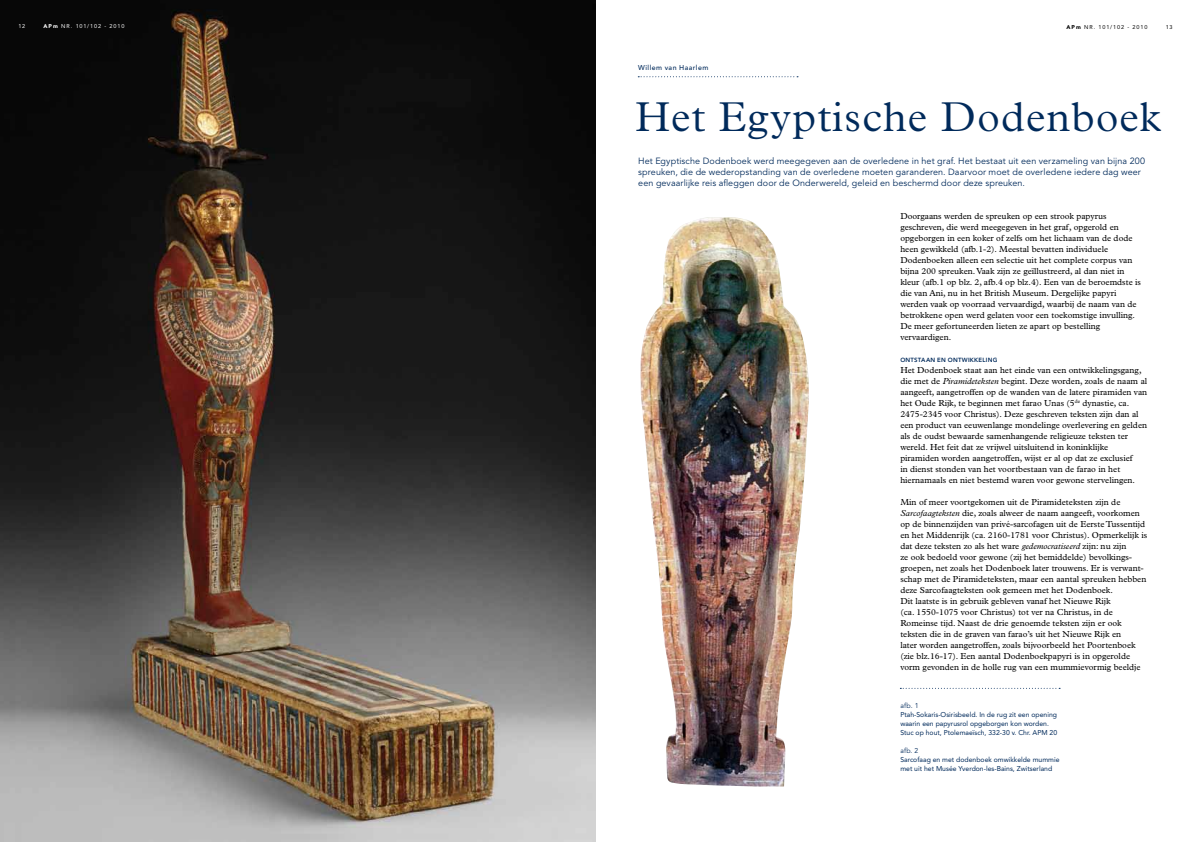
<style>
.page{position:relative;width:1191px;height:842px;background:#fff}
.page>*{position:absolute;margin:0;border:0;box-sizing:border-box;transform-origin:0 0}
.t1{font:300 42px "Plantin";letter-spacing:.03em;color:#002a5b}
.t2{font:9px/11px "Avenir";letter-spacing:.01em;color:#002a5b}
.t3{font:8.8px/11px "Plantin";color:#000}
.t4{font:7px/9px "Avenir";color:#002a5b}
.t5{font:500 7px "Avenir";letter-spacing:.065em;color:#002a5b}
.t6{font:7px "Avenir";letter-spacing:.03em;color:#002a5b}
.t7{font:800 6px "Avenir";letter-spacing:.035em;color:#002a5b}
.t8{font:5.5px "Avenir";letter-spacing:.155em;color:#fff}
.t9{font:5.5px "Avenir";letter-spacing:.155em;color:#000}
.s1{font-weight:900}
.s2{font-style:italic}
</style>
<div class="page">
<img style="left:0;top:0;width:595px;height:842px">
<svg style="left:638px;top:77px;width:160px;height:1px"></svg>
<img style="left:640px;top:217px;width:169px;height:569px">
<svg style="left:900px;top:688px;width:160px;height:1px"></svg>
<p class="t8" style="left:18px;top:23px;width:8px">12</p>
<p class="t8" style="left:44px;top:23px;width:82px"><span class="s1">APm</span> NR. 101/102 - 2010</p>
<p class="t5" style="left:638px;top:64px;width:72px">Willem van Haarlem</p>
<p class="t9" style="left:1066px;top:23px;width:82px"><span class="s1">APm</span> NR. 101/102 - 2010</p>
<p class="t9" style="left:1165px;top:23px;width:8px">13</p>
<h1 class="t1" style="left:635px;top:92px;width:527px">Het Egyptische Dodenboek</h1>
<p class="t2" style="left:638px;top:155px;width:508px">Het Egyptische Dodenboek werd meegegeven aan de overledene in het graf. Het bestaat uit een verzameling van bijna 200 spreuken, die de wederopstanding van de overledene moeten garanderen. Daarvoor moet de overledene iedere dag weer een gevaarlijke reis afleggen door de Onderwereld, geleid en beschermd door deze spreuken.</p>
<p class="t3" style="left:900px;top:210px;width:242px">Doorgaans werden de spreuken op een strook papyrus geschreven, die werd meegegeven in het graf, opgerold en opgeborgen in een koker of zelfs om het lichaam van de dode heen gewikkeld (afb.1-2). Meestal bevatten individuele Dodenboeken alleen een selectie uit het complete corpus van bijna 200 spreuken. Vaak zijn ze geïllustreerd, al dan niet in kleur (afb.1 op blz. 2, afb.4 op blz.4). Een van de beroemdste is die van Ani, nu in het British Museum. Dergelijke papyri werden vaak op voorraad vervaardigd, waarbij de naam van de betrokkene open werd gelaten voor een toekomstige invulling.<br>De meer gefortuneerden lieten ze apart op bestelling vervaardigen.</p>
<p class="t7" style="left:900px;top:356px;width:98px">ONTSTAAN EN ONTWIKKELING</p>
<p class="t3" style="left:900px;top:364px;width:248px">Het Dodenboek staat aan het einde van een ontwikkelingsgang, die met de <span class="s2">Piramideteksten</span> begint. Deze worden, zoals de naam al aangeeft, aangetroffen op de wanden van de latere piramiden van het Oude Rijk, te beginnen met farao Unas (5<sup>de</sup> dynastie, ca.<br>2475-2345 voor Christus). Deze geschreven teksten zijn dan al een product van eeuwenlange mondelinge overlevering en gelden als de oudst bewaarde samenhangende religieuze teksten ter wereld. Het feit dat ze vrijwel uitsluitend in koninklijke piramiden worden aangetroffen, wijst er al op dat ze exclusief<br>in dienst stonden van het voortbestaan van de farao in het hiernamaals en niet bestemd waren voor gewone stervelingen.</p>
<p class="t3" style="left:900px;top:496px;width:248px">Min of meer voortgekomen uit de Piramideteksten zijn de <span class="s2">Sarcofaagteksten</span> die, zoals alweer de naam aangeeft, voorkomen op de binnenzijden van privé-sarcofagen uit de Eerste Tussentijd en het Middenrijk (ca. 2160-1781 voor Christus). Opmerkelijk is dat deze teksten zo als het ware <span class="s2">gedemocratiseerd</span> zijn: nu zijn<br>ze ook bedoeld voor gewone (zij het bemiddelde) bevolkings&shy;groepen, net zoals het Dodenboek later trouwens. Er is verwant&shy;schap met de Piramideteksten, maar een aantal spreuken hebben deze Sarcofaagteksten ook gemeen met het Dodenboek.<br>Dit laatste is in gebruik gebleven vanaf het Nieuwe Rijk<br>(ca. 1550-1075 voor Christus) tot ver na Christus, in de Romeinse tijd. Naast de drie genoemde teksten zijn er ook teksten die in de graven van farao’s uit het Nieuwe Rijk en<br>later worden aangetroffen, zoals bijvoorbeeld het Poortenboek (zie blz.16-17). Een aantal Dodenboekpapyri is in opgerolde vorm gevonden in de holle rug van een mummievormig beeldje</p>
<p class="t6" style="left:900px;top:702px;width:20px">afb. 1</p>
<p class="t4" style="left:900px;top:710px;width:158px">Ptah-Sokaris-Osirisbeeld. In de rug zit een opening waarin een papyrusrol opgeborgen kon worden.<br>Stuc op hout, Ptolemaeïsch, 332-30 v. Chr. APM 20</p>
<p class="t6" style="left:900px;top:747px;width:20px">afb. 2</p>
<p class="t4" style="left:900px;top:755px;width:161px">Sarcofaag en met dodenboek omwikkelde mummie met uit het Musée Yverdon-les-Bains, Zwitserland</p>
</div>
